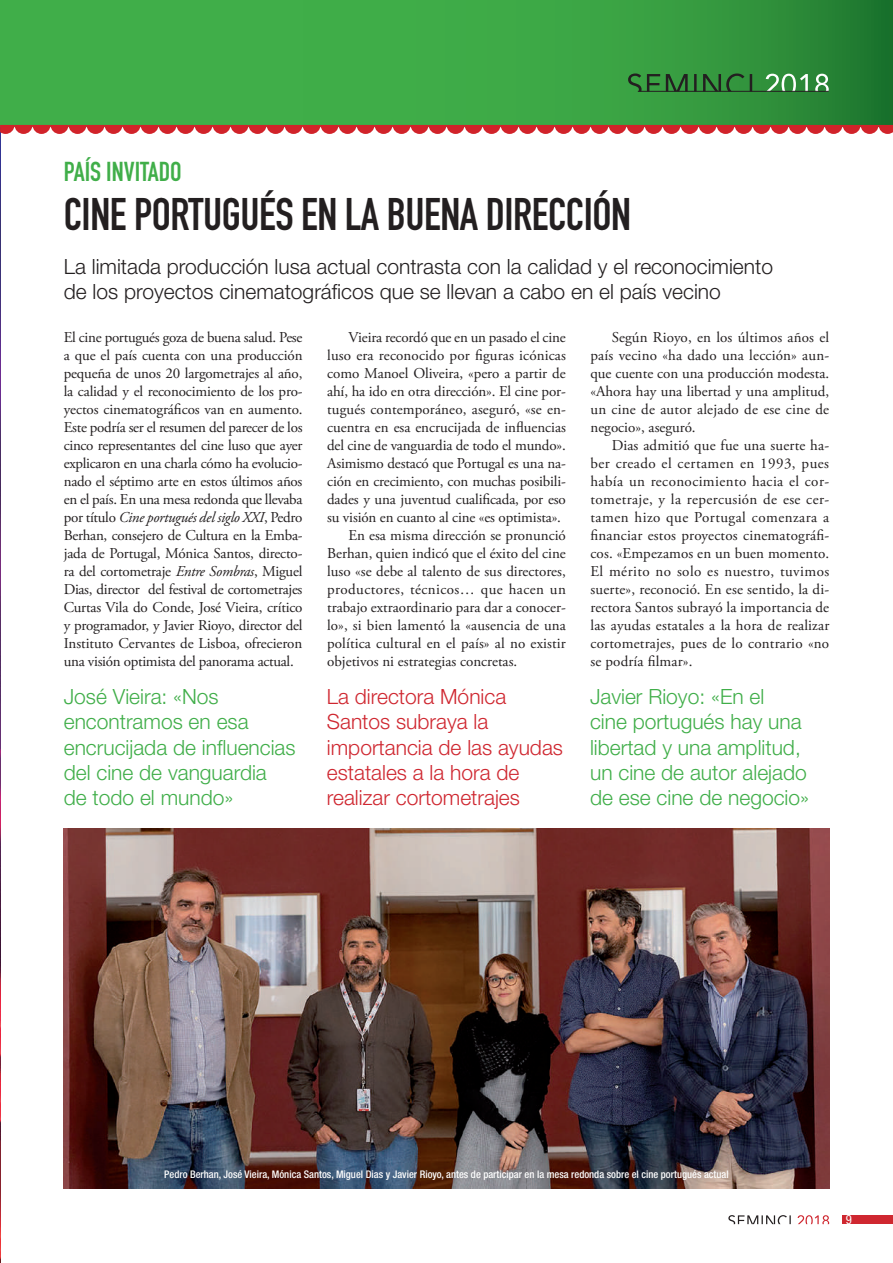
<style>
.page{position:relative;width:893px;height:1263px;background:#fff}
.page>*{position:absolute;margin:0;border:0;box-sizing:border-box;transform-origin:0 0}
.t1{font:45px "DIN Engschrift Std";letter-spacing:-.01em;color:#231f20}
.t2{font:27px "DIN Engschrift Std";color:#40ae49}
.t3{font:300 21px/25.2px "Helvetica Neue LT Std";color:#40ae49}
.t4{font:300 21px/25.2px "Helvetica Neue LT Std";color:#231f20}
.t5{font:300 21px/25.2px "Helvetica Neue LT Std";color:#cf2730}
.t6{font:15px/18px "Adobe Garamond Pro";color:#231f20;text-align:justify}
.t7{font:15px "Adobe Garamond Pro";letter-spacing:.03em;color:#231f20}
.t8{font:condensed 12.75px "Helvetica Neue LT Std";color:#fff}
.t9{font:500 condensed 10.5px "Helvetica Neue LT Std";color:#fff}
.s1{font-style:italic}
</style>
<div class="page">
<div style="left:843px;top:1215px;width:50px;height:9px;background:#cf2730"></div>
<svg style="left:798px;top:1215px;width:31px;height:9px"></svg>
<svg style="left:728px;top:1215px;width:63px;height:9px"></svg>
<img style="left:0;top:134px;width:1px;height:1129px">
<svg style="left:0;top:0;width:893px;height:125px;background:#3aa344"></svg>
<svg style="left:766px;top:74px;width:63px;height:17px"></svg>
<svg style="left:628px;top:73px;width:124px;height:18px;background:#307736"></svg>
<hr style="left:638px;top:91px;width:191px;height:1px;background:#231f20">
<svg style="left:0;top:125px;width:893px;height:9px"></svg>
<img style="left:64px;top:828px;width:765px;height:360px">
<h2 class="t2" style="left:64px;top:156px;width:119px">PAÍS INVITADO</h2>
<h1 class="t1" style="left:64px;top:188px;width:569px">CINE PORTUGUÉS EN LA BUENA DIRECCIÓN</h1>
<h3 class="t4" style="left:64px;top:253px;width:711px">La limitada producción lusa actual contrasta con la calidad y el reconocimiento de los proyectos cinematográficos que se llevan a cabo en el país vecino</h3>
<p class="t6" style="left:64px;top:329px;width:240px">El cine portugués goza de buena salud. Pese a que el país cuenta con una producción pequeña de unos 20 largometrajes al año, la calidad y el reconocimiento de los pro&shy;yectos cinematográficos van en aumento.<br>Este podría ser el resumen del parecer de los cinco representantes del cine luso que ayer explicaron en una charla cómo ha evolucio&shy;nado el séptimo arte en estos últimos años en el país. En una mesa redonda que llevaba por título <span class="s1">Cine portugués del siglo XXI</span>, Pedro Berhan, consejero de Cultura en la Emba&shy;jada de Portugal, Mónica Santos, directo&shy;ra del cortometraje <span class="s1">Entre Sombras</span>, Miguel Dias, director del festival de cortometrajes Curtas Vila do Conde, José Vieira, crítico y programador, y Javier Rioyo, director del Instituto Cervantes de Lisboa, ofrecieron una visión optimista del panorama actual.</p>
<p class="t6" style="left:348px;top:329px;width:219px">Vieira recordó que en un pasado el cine</p>
<p class="t6" style="left:327px;top:347px;width:240px">luso era reconocido por figuras icónicas</p>
<p class="t6" style="left:327px;top:365px;width:240px">como Manoel Oliveira, «pero a partir de</p>
<p class="t6" style="left:327px;top:383px;width:240px">ahí, ha ido en otra dirección». El cine por-</p>
<p class="t6" style="left:327px;top:401px;width:240px">tugués contemporáneo, aseguró, «se en-</p>
<p class="t6" style="left:327px;top:419px;width:240px">cuentra en esa encrucijada de influencias</p>
<p class="t6" style="left:327px;top:437px;width:240px">del cine de vanguardia de todo el mundo».</p>
<p class="t6" style="left:327px;top:455px;width:240px">Asimismo destacó que Portugal es una na-</p>
<p class="t6" style="left:327px;top:473px;width:240px">ción en crecimiento, con muchas posibili-</p>
<p class="t6" style="left:327px;top:491px;width:240px">dades y una juventud cualificada, por eso</p>
<p class="t6" style="left:327px;top:509px;width:235px">su visión en cuanto al cine «es optimista».</p>
<p class="t6" style="left:348px;top:527px;width:219px">En esa misma dirección se pronunció</p>
<p class="t6" style="left:327px;top:545px;width:240px">Berhan, quien indicó que el éxito del cine</p>
<p class="t6" style="left:327px;top:563px;width:240px">luso «se debe al talento de sus directores,</p>
<p class="t7" style="left:327px;top:580px;width:240px">productores, técnicos… que hacen un</p>
<p class="t6" style="left:327px;top:599px;width:240px">trabajo extraordinario para dar a conocer-</p>
<p class="t6" style="left:327px;top:617px;width:240px">lo», si bien lamentó la «ausencia de una</p>
<p class="t6" style="left:327px;top:635px;width:240px">política cultural en el país» al no existir</p>
<p class="t6" style="left:327px;top:653px;width:192px">objetivos ni estrategias concretas.</p>
<p class="t6" style="left:590px;top:329px;width:240px;text-indent:21px">Según Rioyo, en los últimos años el país vecino «ha dado una lección» aun&shy;que cuente con una producción modesta. «Ahora hay una libertad y una amplitud, un cine de autor alejado de ese cine de negocio», aseguró.</p>
<p class="t6" style="left:590px;top:437px;width:240px;text-indent:21px">Dias admitió que fue una suerte ha&shy;ber creado el certamen en 1993, pues había un reconocimiento hacia el cor&shy;tometraje, y la repercusión de ese cer&shy;tamen hizo que Portugal comenzara a financiar estos proyectos cinematográfi&shy;cos. «Empezamos en un buen momento.<br>El mérito no solo es nuestro, tuvimos suerte», reconoció. En ese sentido, la di&shy;rectora Santos subrayó la importancia de las ayudas estatales a la hora de realizar cortometrajes, pues de lo contrario «no se podría filmar».</p>
<h3 class="t3" style="left:64px;top:684px;width:233px">José Vieira: «Nos encontramos en esa encrucijada de influencias del cine de vanguardia<br>de todo el mundo»</h3>
<h3 class="t3" style="left:590px;top:684px;width:221px">Javier Rioyo: «En el<br>cine portugués hay una libertad y una amplitud, un cine de autor alejado de ese cine de negocio»</h3>
<h3 class="t5" style="left:327px;top:684px;width:238px">La directora Mónica<br>Santos subraya la importancia de las ayudas estatales a la hora de realizar cortometrajes</h3>
<p class="t9" style="left:164px;top:1168px;width:566px">Pedro Berhan, José Vieira, Mónica Santos, Miguel Dias y Javier Rioyo, antes de participar en la mesa redonda sobre el cine portugués actual</p>
<p class="t8" style="left:846px;top:1212px;width:8px">9</p>
</div>
